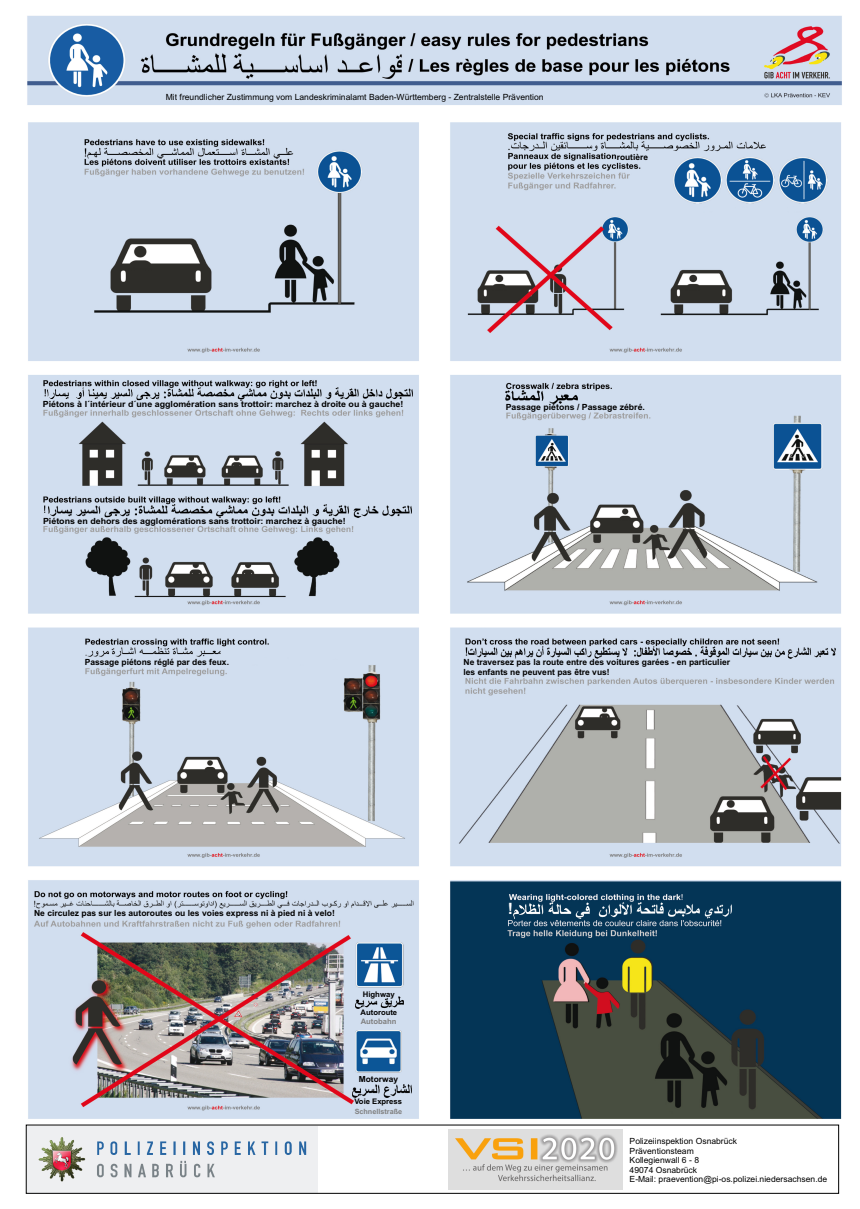
<style>
.page{position:relative;width:860px;height:1209px;background:#fff}
.page>*{position:absolute;margin:0;border:0;box-sizing:border-box;transform-origin:0 0}
.t1{font:700 15.6px "Arial";color:#fff}
.t2{font:8.5px/9.5px "Arial";color:#000}
.t3{font:700 8.5px/9.5px "Arial";color:#000}
.t4{font:700 8.5px "Arial";color:#000;scale:1.05 1}
.t5{font:700 8.4px "Arial";color:#000}
.t6{font:700 7.8px "Arial";color:#000}
.t7{font:700 7.7px "Arial";color:#000}
.t8{font:700 7.6px "Arial";color:#000}
.t9{font:700 7.6px "Arial";color:#808080}
.t10{font:700 7.2px "Arial";color:#808080}
</style>
<div class="page">
<img style="left:25px;top:16px;width:817px;height:1115px">
<img style="left:48px;top:387px;width:364px;height:14px">
<img style="left:49px;top:504px;width:363px;height:13px">
<img style="left:506px;top:390px;width:71px;height:14px">
<img style="left:468px;top:646px;width:367px;height:12px">
<img style="left:513px;top:903px;width:219px;height:16px">
<img style="left:352px;top:1084px;width:60px;height:13px">
<img style="left:355px;top:996px;width:48px;height:12px">
<img style="left:508px;top:919px;width:217px;height:20px">
<img style="left:355px;top:1030px;width:47px;height:42px">
<img style="left:28px;top:1126px;width:289px;height:65px">
<img style="left:449px;top:1129px;width:174px;height:60px">
<p class="t2" style="left:166px;top:93px;width:379px">Mit freundlicher Zustimmung vom Landeskriminalamt Baden-Württemberg - Zentralstelle Prävention</p>
<p class="t5" style="left:617px;top:154px;width:33px">routière</p>
<p class="t4" style="left:43px;top:401px;width:345px">Piétons à l´intérieur d´une agglomération sans trottoir: marchez à droite ou à gauche!</p>
<p class="t4" style="left:43px;top:517px;width:290px">Piétons en dehors des agglomérations sans trottoir: marchez à gauche!</p>
<p class="t3" style="left:85px;top:658px;width:146px">Passage piétons réglé par des feux.</p>
<p class="t3" style="left:506px;top:403px;width:141px">Passage piétons / Passage zébré.</p>
<p class="t3" style="left:463px;top:658px;width:268px">Ne traversez pas la route entre des voitures garées - en particulier les enfants ne peuvent pas être vus!</p>
<p class="t3" style="left:34px;top:909px;width:302px">Ne circulez pas sur les autoroutes ou les voies express ni à pied ni à velo!</p>
<p class="t6" style="left:363px;top:991px;width:34px">Highway</p>
<p class="t7" style="left:360px;top:1009px;width:38px">Autoroute</p>
<p class="t9" style="left:361px;top:1018px;width:37px">Autobahn</p>
<p class="t5" style="left:359px;top:1075px;width:41px">Motorway</p>
<p class="t8" style="left:354px;top:1099px;width:49px">Voie Express</p>
<p class="t10" style="left:355px;top:1108px;width:49px">Schnellstraße</p>
<h1 class="t1" style="left:508px;top:903px;width:7px">!</h1>
<p class="t2" style="left:630px;top:1137px;width:199px">Polizeiinspektion Osnabrück<br>Präventionsteam<br>Kollegienwall 6 - 8<br>49074 Osnabrück<br>E-Mail: praevention@pi-os.polizei.niedersachsen.de</p>
</div>
